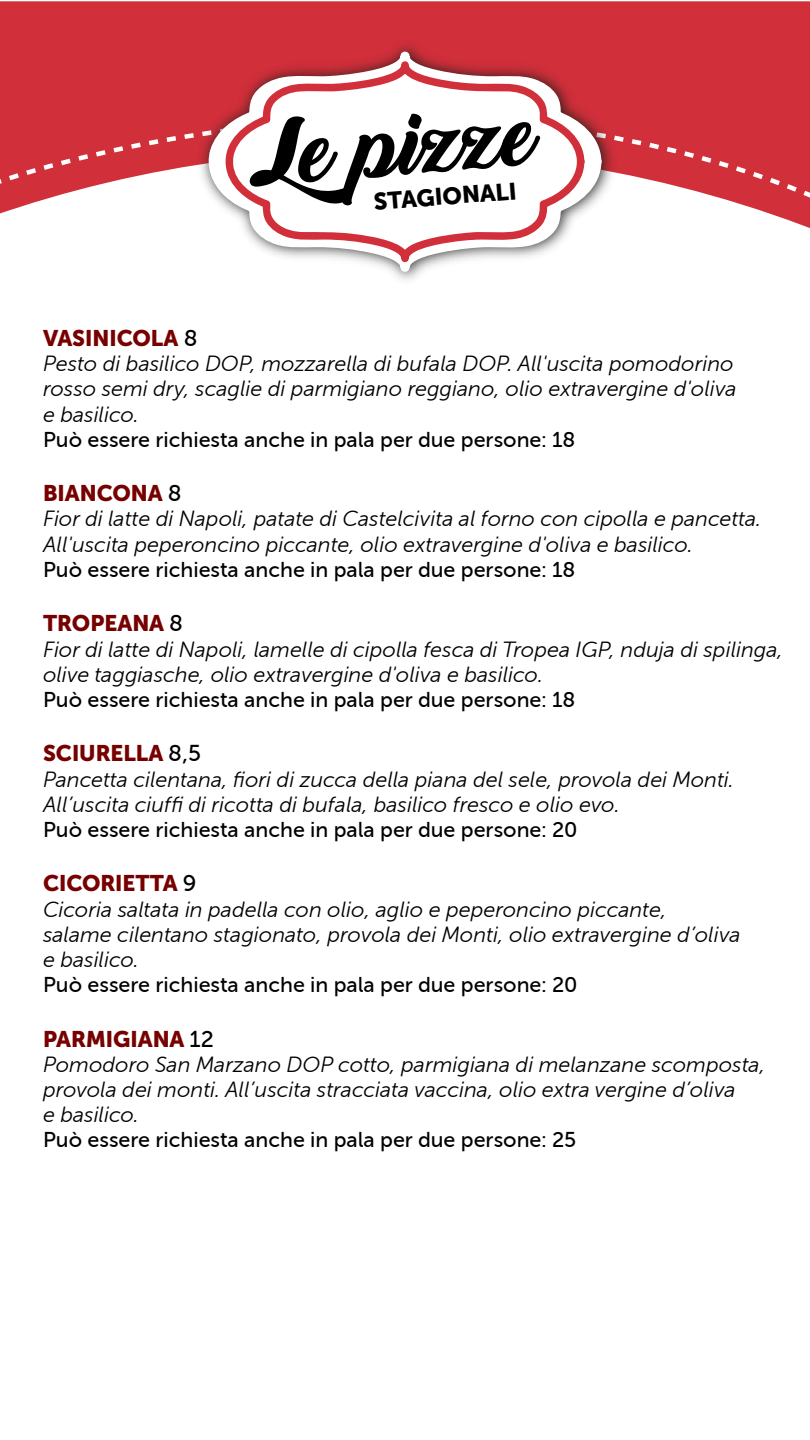
<style>
.page{position:relative;width:810px;height:1440px;background:#fff}
.page>*{position:absolute;margin:0;border:0;box-sizing:border-box;transform-origin:0 0}
.t1{font:86.7px "Backto Black Bold Demo";color:#000}
.t2{font:23.77px "Museo Sans Cyrl 900";color:#000}
.t3{font:22.5px "Museo Sans Cyrl 900";color:#770101}
.t4{font:italic 21px/25.2px "Museo Sans Cyrl 300";color:#000}
.t5{font:21px "Museo Sans Cyrl 500";color:#000}
.s1{font-family:"Museo Sans Cyrl 500";color:#000}
</style>
<div class="page">
<svg style="left:0;top:1px;width:810px;height:227px;fill:#d12f3a"></svg>
<svg style="left:0;top:28px;width:810px;height:176px;background:#d5414b"></svg>
<img style="left:193px;top:33px;width:429px;height:247px">
<svg style="left:205px;top:50px;width:397px;height:223px"></svg>
<svg style="left:223px;top:60px;width:361px;height:203px"></svg>
<h1 class="t1" style="left:245px;top:108px;width:289px;rotate:-5deg">Le pizze</h1>
<p class="t2" style="left:373px;top:189px;width:145px;rotate:-5deg">STAGIONALI</p>
<p class="t3" style="left:43px;top:325px;width:156px">VASINICOLA <span class="s1">8</span></p>
<p class="t4" style="left:43px;top:351px;width:695px">Pesto di basilico DOP, mozzarella di bufala DOP. All'uscita pomodorino rosso semi dry, scaglie di parmigiano reggiano, olio extravergine d'oliva e basilico.</p>
<p class="t5" style="left:43px;top:428px;width:534px">Può essere richiesta anche in pala per due persone: 18</p>
<p class="t3" style="left:43px;top:481px;width:140px">BIANCONA <span class="s1">8</span></p>
<p class="t4" style="left:43px;top:507px;width:720px">Fior di latte di Napoli, patate di Castelcivita al forno con cipolla e pancetta.<br>All'uscita peperoncino piccante, olio extravergine d'oliva e basilico.</p>
<p class="t5" style="left:43px;top:558px;width:534px">Può essere richiesta anche in pala per due persone: 18</p>
<p class="t3" style="left:43px;top:611px;width:141px">TROPEANA <span class="s1">8</span></p>
<p class="t4" style="left:43px;top:637px;width:742px">Fior di latte di Napoli, lamelle di cipolla fesca di Tropea IGP, nduja di spilinga, olive taggiasche, olio extravergine d'oliva e basilico.</p>
<p class="t5" style="left:43px;top:688px;width:534px">Può essere richiesta anche in pala per due persone: 18</p>
<p class="t3" style="left:43px;top:741px;width:160px">SCIURELLA <span class="s1">8,5</span></p>
<p class="t4" style="left:43px;top:767px;width:692px">Pancetta cilentana, fiori di zucca della piana del sele, provola dei Monti.<br>All’uscita ciuffi di ricotta di bufala, basilico fresco e olio evo.</p>
<p class="t5" style="left:43px;top:818px;width:536px">Può essere richiesta anche in pala per due persone: 20</p>
<p class="t3" style="left:43px;top:871px;width:155px">CICORIETTA <span class="s1">9</span></p>
<p class="t4" style="left:43px;top:897px;width:699px">Cicoria saltata in padella con olio, aglio e peperoncino piccante, salame cilentano stagionato, provola dei Monti, olio extravergine d’oliva e basilico.</p>
<p class="t5" style="left:43px;top:973px;width:536px">Può essere richiesta anche in pala per due persone: 20</p>
<p class="t3" style="left:43px;top:1026px;width:172px">PARMIGIANA <span class="s1">12</span></p>
<p class="t4" style="left:43px;top:1052px;width:724px">Pomodoro San Marzano DOP cotto, parmigiana di melanzane scomposta, provola dei monti. All’uscita stracciata vaccina, olio extra vergine d’oliva<br>e basilico.</p>
<p class="t5" style="left:43px;top:1128px;width:535px">Può essere richiesta anche in pala per due persone: 25</p>
</div>
